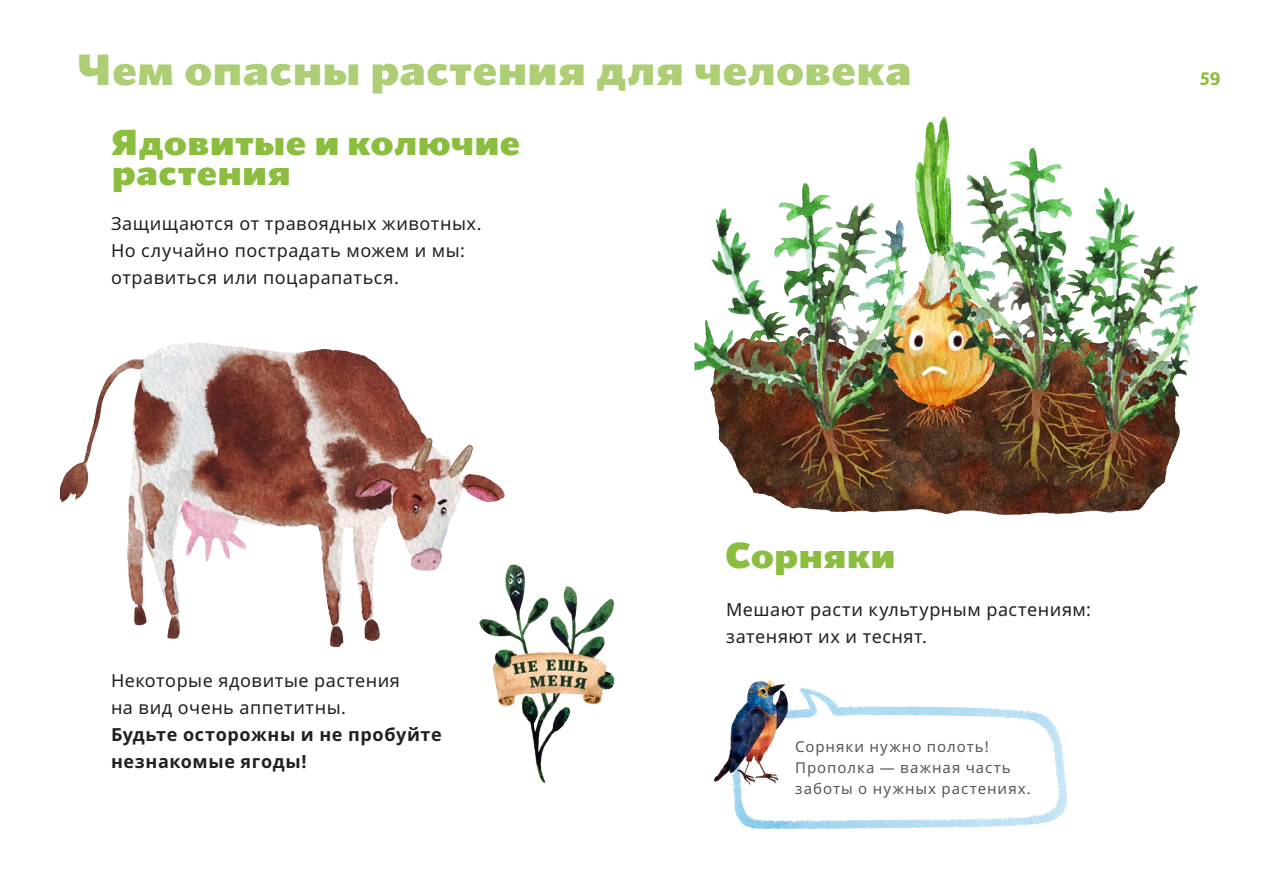
<style>
.page{position:relative;width:1263px;height:893px;background:#fff}
.page>*{position:absolute;margin:0;border:0;box-sizing:border-box;transform-origin:0 0}
.t1{font:900 43.5px "Conqueror Sans";letter-spacing:.025em;color:#adce74}
.t2{font:900 36px/30px "Conqueror Sans";letter-spacing:.025em;color:#8bbd3f}
.t3{font:18px/27px "Noto Sans";letter-spacing:.03em;color:#231f20}
.t4{font:700 18px/27px "Noto Sans";letter-spacing:.035em;color:#231f20}
.t5{font:700 18px "Conqueror Sans";color:#8bbd3f}
.t6{font:15px/21px "Noto Sans";letter-spacing:.065em;color:#57585a}
</style>
<div class="page">
<img style="left:60px;top:343px;width:555px;height:440px">
<img style="left:694px;top:116px;width:504px;height:399px">
<img style="left:733px;top:680px;width:334px;height:149px">
<img style="left:713px;top:681px;width:79px;height:104px">
<h1 class="t1" style="left:77px;top:42px;width:836px">Чем опасны растения для человека</h1>
<h2 class="t2" style="left:110px;top:128px;width:412px">Ядовитые и колючие растения</h2>
<p class="t3" style="left:111px;top:210px;width:372px">Защищаются от травоядных животных.<br>Но случайно пострадать можем и мы: отравиться или поцарапаться.</p>
<p class="t3" style="left:111px;top:666px;width:290px">Некоторые ядовитые растения на вид очень аппетитны.</p>
<p class="t4" style="left:111px;top:720px;width:332px">Будьте осторожны и не пробуйте незнакомые ягоды!</p>
<h2 class="t2" style="left:725px;top:541px;width:171px">Сорняки</h2>
<p class="t3" style="left:726px;top:595px;width:366px">Мешают расти культурным растениям: затеняют их и теснят.</p>
<p class="t6" style="left:795px;top:736px;width:237px">Сорняки нужно полоть!<br>Прополка — важная часть заботы о нужных растениях.</p>
<p class="t5" style="left:1199px;top:68px;width:23px">59</p>
</div>
